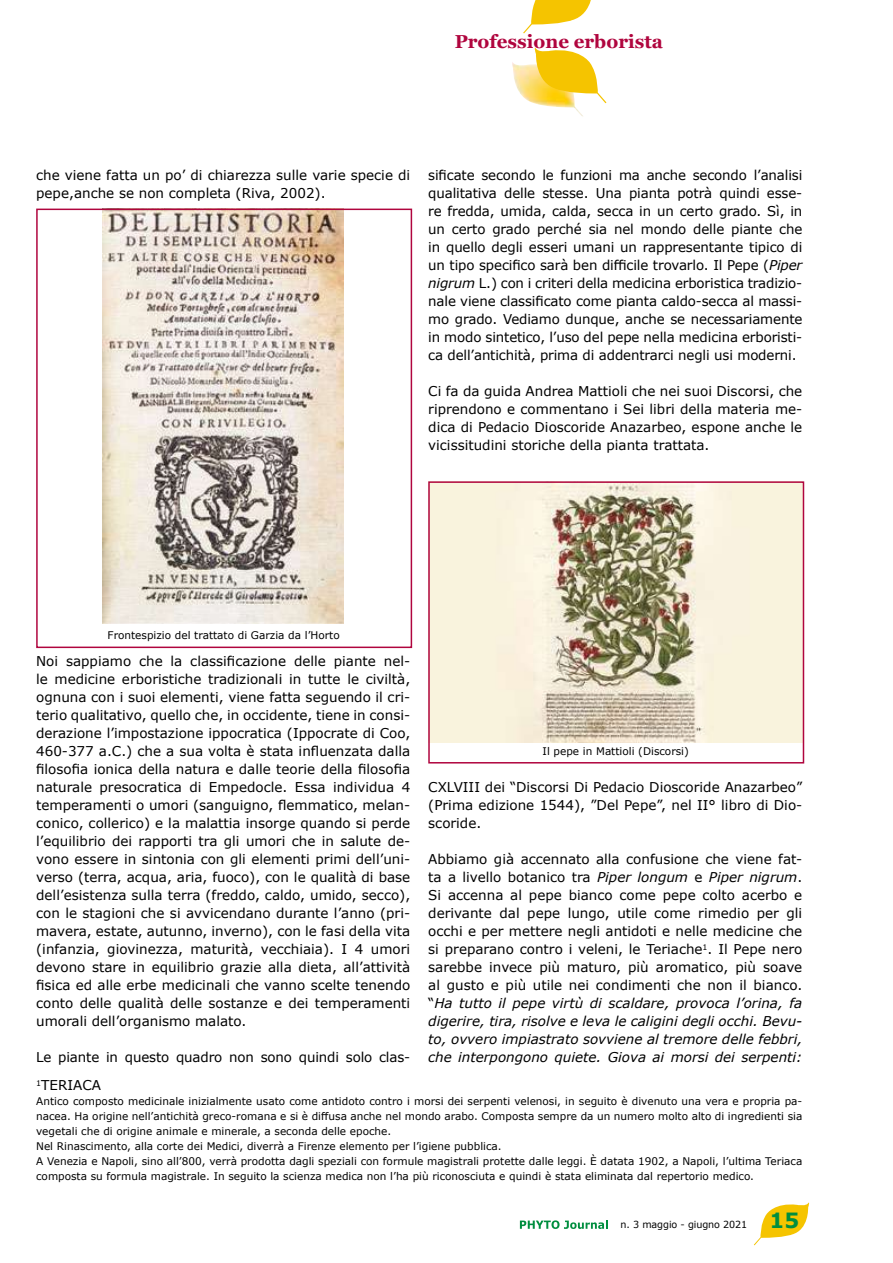
<style>
.page{position:relative;width:893px;height:1263px;background:#fff}
.page>*{position:absolute;margin:0;border:0;box-sizing:border-box;transform-origin:0 0}
.t1{font:700 18.75px "Georgia";color:#b0053e}
.t2{font:13.5px/18px "Verdana";color:#000;text-align:justify}
.t3{font:10.5px/15px "Verdana";color:#000}
.t4{font:9.75px "Verdana";letter-spacing:-.01em;color:#000}
.s1{font-style:italic}
.s2{font-weight:700;font-size:21px;color:#008e3f}
</style>
<div class="page">
<svg style="left:754px;top:1202px;width:55px;height:43px"></svg>
<svg style="left:520px;top:1220px;width:88px;height:9px"></svg>
<svg style="left:523px;top:0;width:68px;height:33px"></svg>
<img style="left:512px;top:62px;width:71px;height:55px">
<svg style="left:534px;top:47px;width:72px;height:56px"></svg>
<img style="left:103px;top:212px;width:241px;height:411px">
<img style="left:431px;top:484px;width:370px;height:258px">
<div style="left:36px;top:209px;width:376px;height:439px;border:2px solid #b0053e"></div>
<div style="left:428px;top:481px;width:376px;height:282px;border:2px solid #b0053e"></div>
<h1 class="t1" style="left:455px;top:29px;width:210px">Professione erborista</h1>
<p class="t2" style="left:36px;top:166px;width:376px">che viene fatta un po’ di chiarezza sulle varie specie di pepe,anche se non completa (Riva, 2002).</p>
<p class="t2" style="left:428px;top:166px;width:376px">sificate secondo le funzioni ma anche secondo l’analisi qualitativa delle stesse. Una pianta potrà quindi esse&shy;re fredda, umida, calda, secca in un certo grado. Sì, in un certo grado perché sia nel mondo delle piante che in quello degli esseri umani un rappresentante tipico di un tipo specifico sarà ben difficile trovarlo. Il Pepe (<span class="s1">Piper nigrum</span> L.) con i criteri della medicina erboristica tradizio&shy;nale viene classificato come pianta caldo-secca al massi&shy;mo grado. Vediamo dunque, anche se necessariamente in modo sintetico, l’uso del pepe nella medicina erboristi&shy;ca dell’antichità, prima di addentrarci negli usi moderni.</p>
<p class="t2" style="left:428px;top:382px;width:376px">Ci fa da guida Andrea Mattioli che nei suoi Discorsi, che riprendono e commentano i Sei libri della materia me&shy;dica di Pedacio Dioscoride Anazarbeo, espone anche le vicissitudini storiche della pianta trattata.</p>
<p class="t3" style="left:108px;top:627px;width:234px">Frontespizio del trattato di Garzia da l’Horto</p>
<p class="t2" style="left:36px;top:652px;width:376px">Noi sappiamo che la classificazione delle piante nel&shy;le medicine erboristiche tradizionali in tutte le civiltà, ognuna con i suoi elementi, viene fatta seguendo il cri&shy;terio qualitativo, quello che, in occidente, tiene in consi&shy;derazione l’impostazione ippocratica (Ippocrate di Coo, 460-377 a.C.) che a sua volta è stata influenzata dalla filosofia ionica della natura e dalle teorie della filosofia naturale presocratica di Empedocle. Essa individua 4 temperamenti o umori (sanguigno, flemmatico, melan&shy;conico, collerico) e la malattia insorge quando si perde l’equilibrio dei rapporti tra gli umori che in salute de&shy;vono essere in sintonia con gli elementi primi dell’uni&shy;verso (terra, acqua, aria, fuoco), con le qualità di base dell’esistenza sulla terra (freddo, caldo, umido, secco), con le stagioni che si avvicendano durante l’anno (pri&shy;mavera, estate, autunno, inverno), con le fasi della vita (infanzia, giovinezza, maturità, vecchiaia). I 4 umori devono stare in equilibrio grazie alla dieta, all’attività fisica ed alle erbe medicinali che vanno scelte tenendo conto delle qualità delle sostanze e dei temperamenti umorali dell’organismo malato.</p>
<p class="t2" style="left:36px;top:1048px;width:376px">Le piante in questo quadro non sono quindi solo clas-</p>
<p class="t3" style="left:543px;top:744px;width:148px">Il pepe in Mattioli (Discorsi)</p>
<p class="t2" style="left:428px;top:778px;width:376px">CXLVIII dei “Discorsi Di Pedacio Dioscoride Anazarbeo” (Prima edizione 1544), ”Del Pepe”, nel II° libro di Dio&shy;scoride.</p>
<p class="t2" style="left:428px;top:850px;width:376px">Abbiamo già accennato alla confusione che viene fat&shy;ta a livello botanico tra <span class="s1">Piper longum</span> e <span class="s1">Piper nigrum</span>.<br>Si accenna al pepe bianco come pepe colto acerbo e derivante dal pepe lungo, utile come rimedio per gli occhi e per mettere negli antidoti e nelle medicine che si preparano contro i veleni, le Teriache<sup>1</sup>. Il Pepe nero sarebbe invece più maturo, più aromatico, più soave al gusto e più utile nei condimenti che non il bianco. “<span class="s1">Ha tutto il pepe virtù di scaldare, provoca l’orina, fa digerire, tira, risolve e leva le caligini degli occhi. Bevu&shy;to, ovvero impiastrato sovviene al tremore delle febbri, che interpongono quiete. Giova ai morsi dei serpenti:</span></p>
<p class="t2" style="left:36px;top:1076px;width:66px"><sup>1</sup>TERIACA</p>
<p class="t3" style="left:36px;top:1094px;width:768px">Antico composto medicinale inizialmente usato come antidoto contro i morsi dei serpenti velenosi, in seguito è divenuto una vera e propria pa&shy;nacea. Ha origine nell’antichità greco-romana e si è diffusa anche nel mondo arabo. Composta sempre da un numero molto alto di ingredienti sia vegetali che di origine animale e minerale, a seconda delle epoche.<br>Nel Rinascimento, alla corte dei Medici, diverrà a Firenze elemento per l’igiene pubblica.<br>A Venezia e Napoli, sino all’800, verrà prodotta dagli speziali con formule magistrali protette dalle leggi. È datata 1902, a Napoli, l’ultima Teriaca composta su formula magistrale. In seguito la scienza medica non l’ha più riconosciuta e quindi è stata eliminata dal repertorio medico.</p>
<p class="t4" style="left:621px;top:1217px;width:180px">n. 3 maggio - giugno 2021 <span class="s2">15</span></p>
</div>
